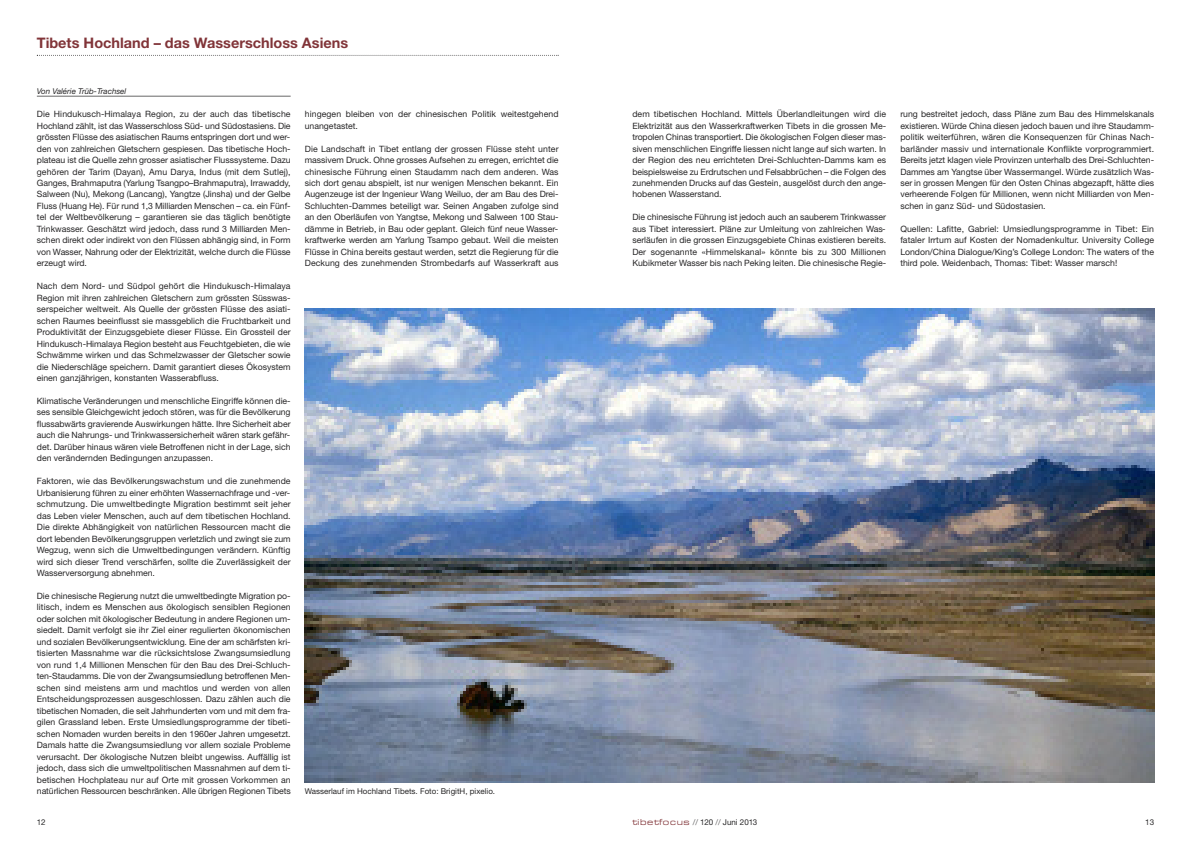
<style>
.page{position:relative;width:1191px;height:842px;background:#fff}
.page>*{position:absolute;margin:0;border:0;box-sizing:border-box;transform-origin:0 0}
.t1{font:700 14.5px "Helvetica Neue";color:#813438}
.t2{font:8.7px/11.5px "Helvetica Neue";color:#272627;text-align:justify}
.t3{font:8px "Helvetica Neue";color:#272627}
.t4{font:italic 8px "Helvetica Neue";color:#272627}
.s1{font-family:"Eurostile BQ";font-stretch:expanded;font-size:8.5px;color:#813438}
.s2{color:#686768}
</style>
<div class="page">
<img style="left:305px;top:309px;width:849px;height:473px">
<hr style="left:37px;top:96px;width:254px;height:1px;background:#686768">
<svg style="left:37px;top:55px;width:521px;height:1px"></svg>
<h1 class="t1" style="left:37px;top:34px;width:313px">Tibets Hochland – das Wasserschloss Asiens</h1>
<p class="t4" style="left:37px;top:87px;width:91px">Von Valérie Trüb-Trachsel</p>
<p class="t2" style="left:37px;top:109px;width:255px">Die Hindukusch-Himalaya Region, zu der auch das tibetische Hochland zählt, ist das Wasserschloss Süd- und Südostasiens. Die grössten Flüsse des asiatischen Raums entspringen dort und wer&shy;den von zahlreichen Gletschern gespiesen. Das tibetische Hoch&shy;plateau ist die Quelle zehn grosser asiatischer Flusssysteme. Dazu gehören der Tarim (Dayan), Amu Darya, Indus (mit dem Sutlej), Ganges, Brahmaputra (Yarlung Tsangpo–Brahmaputra), Irrawaddy, Salween (Nu), Mekong (Lancang), Yangtze (Jinsha) und der Gelbe Fluss (Huang He). Für rund 1,3 Milliarden Menschen – ca. ein Fünf&shy;tel der Weltbevölkerung – garantieren sie das täglich benötigte Trinkwasser. Geschätzt wird jedoch, dass rund 3 Milliarden Men&shy;schen direkt oder indirekt von den Flüssen abhängig sind, in Form von Wasser, Nahrung oder der Elektrizität, welche durch die Flüsse erzeugt wird.</p>
<p class="t2" style="left:37px;top:281px;width:255px">Nach dem Nord- und Südpol gehört die Hindukusch-Himalaya Region mit ihren zahlreichen Gletschern zum grössten Süsswas&shy;serspeicher weltweit. Als Quelle der grössten Flüsse des asiati&shy;schen Raumes beeinflusst sie massgeblich die Fruchtbarkeit und Produktivität der Einzugsgebiete dieser Flüsse. Ein Grossteil der Hindukusch-Himalaya Region besteht aus Feuchtgebieten, die wie Schwämme wirken und das Schmelzwasser der Gletscher sowie die Niederschläge speichern. Damit garantiert dieses Ökosystem einen ganzjährigen, konstanten Wasserabfluss.</p>
<p class="t2" style="left:37px;top:396px;width:255px">Klimatische Veränderungen und menschliche Eingriffe können die&shy;ses sensible Gleichgewicht jedoch stören, was für die Bevölkerung flussabwärts gravierende Auswirkungen hätte. Ihre Sicherheit aber auch die Nahrungs- und Trinkwassersicherheit wären stark gefähr&shy;det. Darüber hinaus wären viele Betroffenen nicht in der Lage, sich den verändernden Bedingungen anzupassen.</p>
<p class="t2" style="left:37px;top:476px;width:255px">Faktoren, wie das Bevölkerungswachstum und die zunehmende Urbanisierung führen zu einer erhöhten Wassernachfrage und -ver&shy;schmutzung. Die umweltbedingte Migration bestimmt seit jeher das Leben vieler Menschen, auch auf dem tibetischen Hochland.<br>Die direkte Abhängigkeit von natürlichen Ressourcen macht die dort lebenden Bevölkerungsgruppen verletzlich und zwingt sie zum Wegzug, wenn sich die Umweltbedingungen verändern. Künftig wird sich dieser Trend verschärfen, sollte die Zuverlässigkeit der Wasserversorgung abnehmen.</p>
<p class="t2" style="left:37px;top:591px;width:255px">Die chinesische Regierung nutzt die umweltbedingte Migration po&shy;litisch, indem es Menschen aus ökologisch sensiblen Regionen oder solchen mit ökologischer Bedeutung in andere Regionen um&shy;siedelt. Damit verfolgt sie ihr Ziel einer regulierten ökonomischen und sozialen Bevölkerungsentwicklung. Eine der am schärfsten kri&shy;tisierten Massnahme war die rücksichtslose Zwangsumsiedlung von rund 1,4 Millionen Menschen für den Bau des Drei-Schluch&shy;ten-Staudamms. Die von der Zwangsumsiedlung betroffenen Men&shy;schen sind meistens arm und machtlos und werden von allen Entscheidungsprozessen ausgeschlossen. Dazu zählen auch die tibetischen Nomaden, die seit Jahrhunderten vom und mit dem fra&shy;gilen Grassland leben. Erste Umsiedlungsprogramme der tibeti&shy;schen Nomaden wurden bereits in den 1960er Jahren umgesetzt.<br>Damals hatte die Zwangsumsiedlung vor allem soziale Probleme verursacht. Der ökologische Nutzen bleibt ungewiss. Auffällig ist jedoch, dass sich die umweltpolitischen Massnahmen auf dem ti&shy;betischen Hochplateau nur auf Orte mit grossen Vorkommen an natürlichen Ressourcen beschränken. Alle übrigen Regionen Tibets</p>
<p class="t2" style="left:305px;top:109px;width:255px">hingegen bleiben von der chinesischen Politik weitestgehend unangetastet.</p>
<p class="t2" style="left:305px;top:144px;width:255px">Die Landschaft in Tibet entlang der grossen Flüsse steht unter massivem Druck. Ohne grosses Aufsehen zu erregen, errichtet die chinesische Führung einen Staudamm nach dem anderen. Was sich dort genau abspielt, ist nur wenigen Menschen bekannt. Ein Augenzeuge ist der Ingenieur Wang Weiluo, der am Bau des Drei-Schluchten-Dammes beteiligt war. Seinen Angaben zufolge sind an den Oberläufen von Yangtse, Mekong und Salween 100 Stau&shy;dämme in Betrieb, in Bau oder geplant. Gleich fünf neue Wasser&shy;kraftwerke werden am Yarlung Tsampo gebaut. Weil die meisten Flüsse in China bereits gestaut werden, setzt die Regierung für die Deckung des zunehmenden Strombedarfs auf Wasserkraft aus</p>
<p class="t3" style="left:305px;top:788px;width:192px">Wasserlauf im Hochland Tibets. Foto: BrigitH, pixelio.</p>
<p class="t2" style="left:632px;top:109px;width:255px">dem tibetischen Hochland. Mittels Überlandleitungen wird die Elektrizität aus den Wasserkraftwerken Tibets in die grossen Me&shy;tropolen Chinas transportiert. Die ökologischen Folgen dieser mas&shy;siven menschlichen Eingriffe liessen nicht lange auf sich warten. In der Region des neu errichteten Drei-Schluchten-Damms kam es beispielsweise zu Erdrutschen und Felsabbrüchen – die Folgen des zunehmenden Drucks auf das Gestein, ausgelöst durch den ange&shy;hobenen Wasserstand.</p>
<p class="t2" style="left:632px;top:212px;width:255px">Die chinesische Führung ist jedoch auch an sauberem Trinkwasser aus Tibet interessiert. Pläne zur Umleitung von zahlreichen Was&shy;serläufen in die grossen Einzugsgebiete Chinas existieren bereits.<br>Der sogenannte «Himmelskanal» könnte bis zu 300 Millionen Kubikmeter Wasser bis nach Peking leiten. Die chinesische Regie-</p>
<p class="t2" style="left:900px;top:109px;width:255px">rung bestreitet jedoch, dass Pläne zum Bau des Himmelskanals existieren. Würde China diesen jedoch bauen und ihre Staudamm&shy;politik weiterführen, wären die Konsequenzen für Chinas Nach&shy;barländer massiv und internationale Konflikte vorprogrammiert.<br>Bereits jetzt klagen viele Provinzen unterhalb des Drei-Schluchten-Dammes am Yangtse über Wassermangel. Würde zusätzlich Was&shy;ser in grossen Mengen für den Osten Chinas abgezapft, hätte dies verheerende Folgen für Millionen, wenn nicht Milliarden von Men&shy;schen in ganz Süd- und Südostasien.</p>
<p class="t2" style="left:900px;top:224px;width:255px">Quellen: Lafitte, Gabriel: Umsiedlungsprogramme in Tibet: Ein fataler Irrtum auf Kosten der Nomadenkultur. University College London/China Dialogue/King’s College London: The waters of the third pole. Weidenbach, Thomas: Tibet: Wasser marsch!</p>
<p class="t3" style="left:37px;top:819px;width:10px">12</p>
<p class="t3" style="left:632px;top:819px;width:126px"><span class="s1">tibetfocus</span> <span class="s2">//</span> 120 <span class="s2">//</span> Juni 2013</p>
<p class="t3" style="left:1145px;top:819px;width:10px">13</p>
</div>
